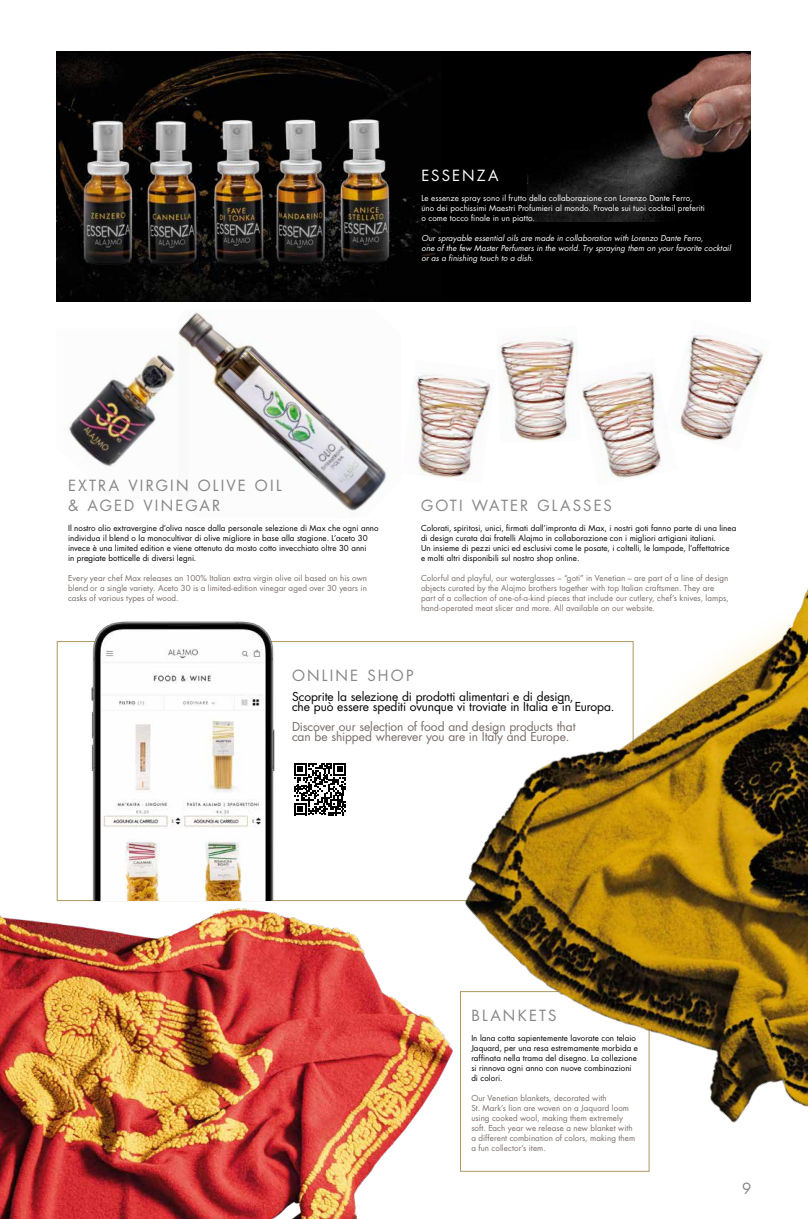
<style>
.page{position:relative;width:808px;height:1219px;background:#fff}
.page>*{position:absolute;margin:0;border:0;box-sizing:border-box;transform-origin:0 0}
.t1{font:15px/20px "Futura Std";letter-spacing:.145em;color:#878787}
.t2{font:15px "Futura Std";letter-spacing:.14em;color:#fff}
.t3{font:12px/10px "Futura Std";letter-spacing:-.01em;color:#000}
.t4{font:12px/10px "Futura Std";letter-spacing:-.005em;color:#776c68}
.t5{font:8px/10px "Futura Std";letter-spacing:.01em;color:#000}
.t6{font:8px/10px "Futura Std";letter-spacing:.01em;color:#776c68}
.t7{font:italic 8px/10px "Futura Std";letter-spacing:.005em;color:#fff}
.t8{font:8px/10px "Futura Std";letter-spacing:.01em;color:#fff}
</style>
<div class="page">
<img style="left:91px;top:621px;width:184px;height:195px">
<div style="left:57px;top:51px;width:694px;height:250px;background:#000"></div>
<img style="left:57px;top:52px;width:384px;height:249px">
<img style="left:527px;top:52px;width:224px;height:169px">
<img style="left:581px;top:372px;width:80px;height:108px">
<img style="left:497px;top:334px;width:84px;height:108px">
<img style="left:413px;top:372px;width:78px;height:106px">
<img style="left:680px;top:332px;width:84px;height:109px">
<img style="left:0;top:816px;width:410px;height:403px">
<img style="left:410px;top:588px;width:398px;height:584px">
<img style="left:69px;top:354px;width:106px;height:113px">
<img style="left:178px;top:312px;width:209px;height:200px">
<div style="left:292px;top:761px;width:56px;height:56px;background:#fff"></div>
<svg style="left:294px;top:763px;width:52px;height:52px"></svg>
<h1 class="t2" style="left:421px;top:166px;width:78px">ESSENZA</h1>
<p class="t8" style="left:421px;top:193px;width:285px">Le essenze spray sono il frutto della collaborazione con Lorenzo Dante Ferro, uno dei pochissimi Maestri Profumieri al mondo. Provale sui tuoi cocktail preferiti o come tocco finale in un piatto.</p>
<p class="t7" style="left:421px;top:233px;width:311px">Our sprayable essential oils are made in collaboration with Lorenzo Dante Ferro,<br>one of the few Master Perfumers in the world. Try spraying them on your favorite cocktail or as a finishing touch to a dish.</p>
<h1 class="t1" style="left:68px;top:476px;width:215px">EXTRA VIRGIN OLIVE OIL &amp; AGED VINEGAR</h1>
<p class="t5" style="left:68px;top:523px;width:312px">Il nostro olio extravergine d’oliva nasce dalla personale selezione di Max che ogni anno individua il blend o la monocultivar di olive migliore in base alla stagione. L’aceto 30 invece è una limited edition e viene ottenuto da mosto cotto invecchiato oltre 30 anni<br>in pregiate botticelle di diversi legni.</p>
<p class="t6" style="left:68px;top:573px;width:300px;text-align:justify">Every year chef Max releases an 100% Italian extra virgin olive oil based on his own blend or a single variety. Aceto 30 is a limited-edition vinegar aged over 30 years in casks of various types of wood.</p>
<h1 class="t1" style="left:421px;top:496px;width:192px">GOTI WATER GLASSES</h1>
<p class="t5" style="left:421px;top:523px;width:317px">Colorati, spiritosi, unici, firmati dall’impronta di Max, i nostri goti fanno parte di una linea di design curata dai fratelli Alajmo in collaborazione con i migliori artigiani italiani.<br>Un insieme di pezzi unici ed esclusivi come le posate, i coltelli, le lampade, l’affettatrice<br>e molti altri disponibili sul nostro shop online.</p>
<p class="t6" style="left:421px;top:573px;width:309px">Colorful and playful, our waterglasses – “goti” in Venetian – are part of a line of design objects curated by the Alajmo brothers together with top Italian craftsmen. They are part of a collection of one-of-a-kind pieces that include our cutlery, chef’s knives, lamps, hand-operated meat slicer and more. All available on our website.</p>
<h1 class="t1" style="left:292px;top:666px;width:123px">ONLINE SHOP</h1>
<h2 class="t3" style="left:292px;top:692px;width:322px">Scoprite la selezione di prodotti alimentari e di design,<br>che può essere spediti ovunque vi troviate in Italia e in Europa.</h2>
<h2 class="t4" style="left:292px;top:722px;width:285px">Discover our selection of food and design products that can be shipped wherever you are in Italy and Europe.</h2>
<h1 class="t1" style="left:471px;top:1006px;width:87px">BLANKETS</h1>
<p class="t5" style="left:471px;top:1033px;width:168px">In lana cotta sapientemente lavorate con telaio Jaquard, per una resa estremamente morbida e raffinata nella trama del disegno. La collezione si rinnova ogni anno con nuove combinazioni di colori.</p>
<p class="t6" style="left:471px;top:1093px;width:165px">Our Venetian blankets, decorated with<br>St. Mark’s lion are woven on a Jaquard loom using cooked wool, making them extremely soft. Each year we release a new blanket with a different combination of colors, making them a fun collector’s item.</p>
<h1 class="t1" style="left:742px;top:1179px;width:11px">9</h1>
</div>
